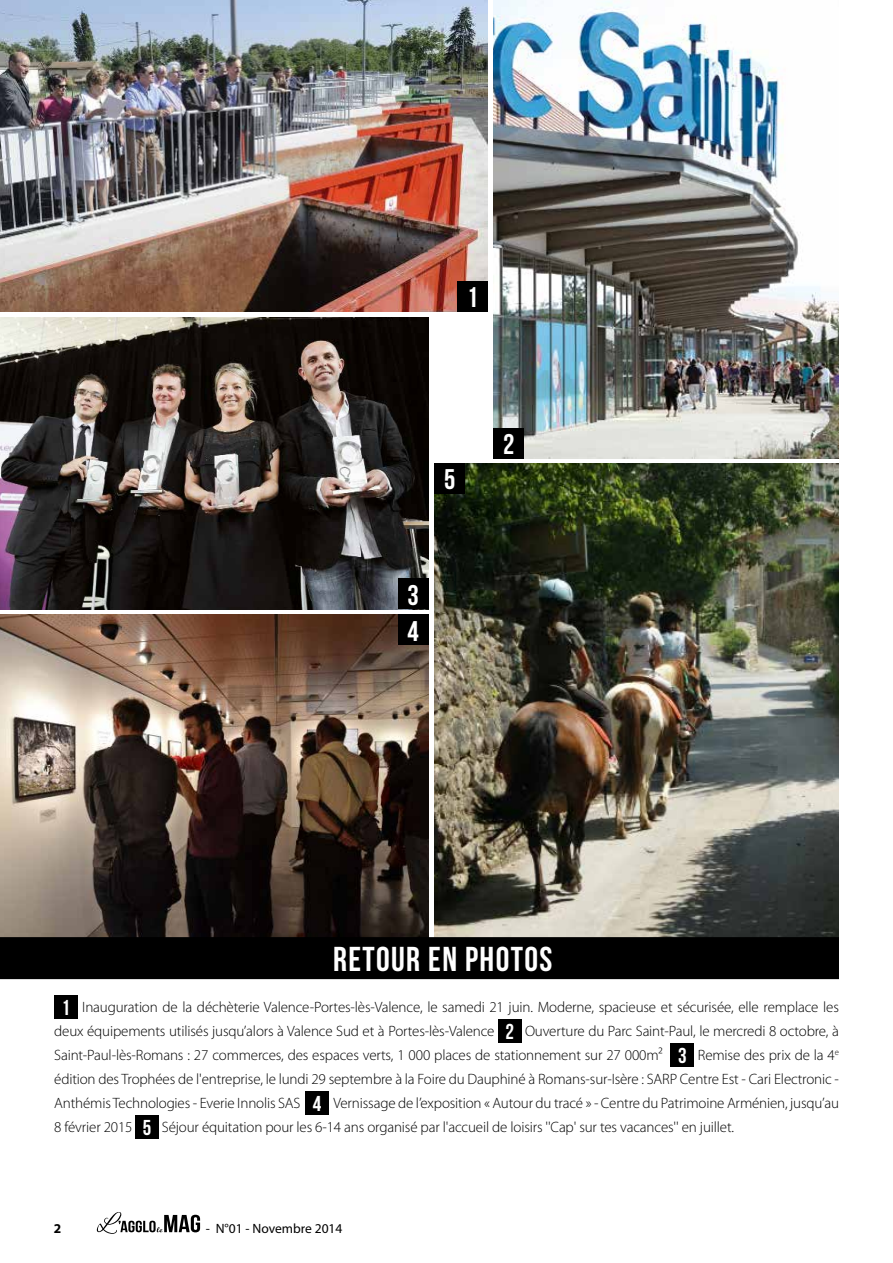
<style>
.page{position:relative;width:893px;height:1263px;background:#fff}
.page>*{position:absolute;margin:0;border:0;box-sizing:border-box;transform-origin:0 0}
.t1{font:34.5px "Bebas Neue";letter-spacing:.04em;color:#fff}
.t2{font:28.5px "Bebas Neue";color:#fff}
.t3{font:300 15px/24px "Myriad Pro";letter-spacing:-.01em;color:#000;text-align:justify}
.t4{font:13.5px "Myriad Pro";color:#000}
.t5{font:700 13.5px "Myriad Pro";color:#000}
.s1{font-family:"Bebas Neue";font-weight:400;font-size:21.6px;color:#fff}
</style>
<div class="page">
<svg style="left:97px;top:1212px;width:103px;height:22px"></svg>
<div style="left:54px;top:995px;width:23px;height:23px;background:#000"></div>
<div style="left:498px;top:1019px;width:23px;height:23px;background:#000"></div>
<div style="left:671px;top:1043px;width:23px;height:23px;background:#000"></div>
<div style="left:306px;top:1091px;width:23px;height:23px;background:#000"></div>
<div style="left:136px;top:1115px;width:23px;height:23px;background:#000"></div>
<img style="left:0;top:0;width:488px;height:312px">
<img style="left:493px;top:0;width:346px;height:458px">
<img style="left:434px;top:464px;width:405px;height:473px">
<img style="left:0;top:317px;width:428px;height:292px">
<img style="left:0;top:614px;width:428px;height:323px">
<div style="left:0;top:937px;width:839px;height:42px;background:#000"></div>
<div style="left:457px;top:281px;width:31px;height:31px;background:#000"></div>
<div style="left:493px;top:428px;width:31px;height:30px;background:#000"></div>
<div style="left:398px;top:579px;width:30px;height:30px;background:#000"></div>
<div style="left:434px;top:463px;width:31px;height:31px;background:#000"></div>
<div style="left:398px;top:614px;width:30px;height:31px;background:#000"></div>
<h2 class="t2" style="left:467px;top:281px;width:13px">1</h2>
<h2 class="t2" style="left:444px;top:464px;width:13px">5</h2>
<h2 class="t2" style="left:407px;top:579px;width:13px">3</h2>
<h2 class="t2" style="left:407px;top:615px;width:13px">4</h2>
<h2 class="t2" style="left:503px;top:428px;width:13px">2</h2>
<h1 class="t1" style="left:333px;top:940px;width:221px">RETOUR EN PHOTOS</h1>
<p class="t3" style="left:54px;top:995px;width:786px;text-indent:7px"><span class="s1">1</span> Inauguration de la déchèterie Valence-Portes-lès-Valence, le samedi 21 juin. Moderne, spacieuse et sécurisée, elle remplace les deux équipements utilisés jusqu’alors à Valence Sud et à Portes-lès-Valence <span class="s1">2</span> Ouverture du Parc Saint-Paul, le mercredi 8 octobre, à Saint-Paul-lès-Romans : 27 commerces, des espaces verts, 1 000 places de stationnement sur 27 000m² <span class="s1">3</span> Remise des prix de la 4<sup>e </sup>édition des Trophées de l'entreprise, le lundi 29 septembre à la Foire du Dauphiné à Romans-sur-Isère : SARP Centre Est - Cari Electronic - Anthémis Technologies - Everie Innolis SAS <span class="s1">4</span> Vernissage de l’exposition « Autour du tracé » - Centre du Patrimoine Arménien, jusqu’au 8 février 2015 <span class="s1">5</span> Séjour équitation pour les 6-14 ans organisé par l'accueil de loisirs ''Cap' sur tes vacances'' en juillet.</p>
<p class="t5" style="left:54px;top:1219px;width:9px">2</p>
<p class="t4" style="left:206px;top:1220px;width:138px">- N°01 - Novembre 2014</p>
</div>
